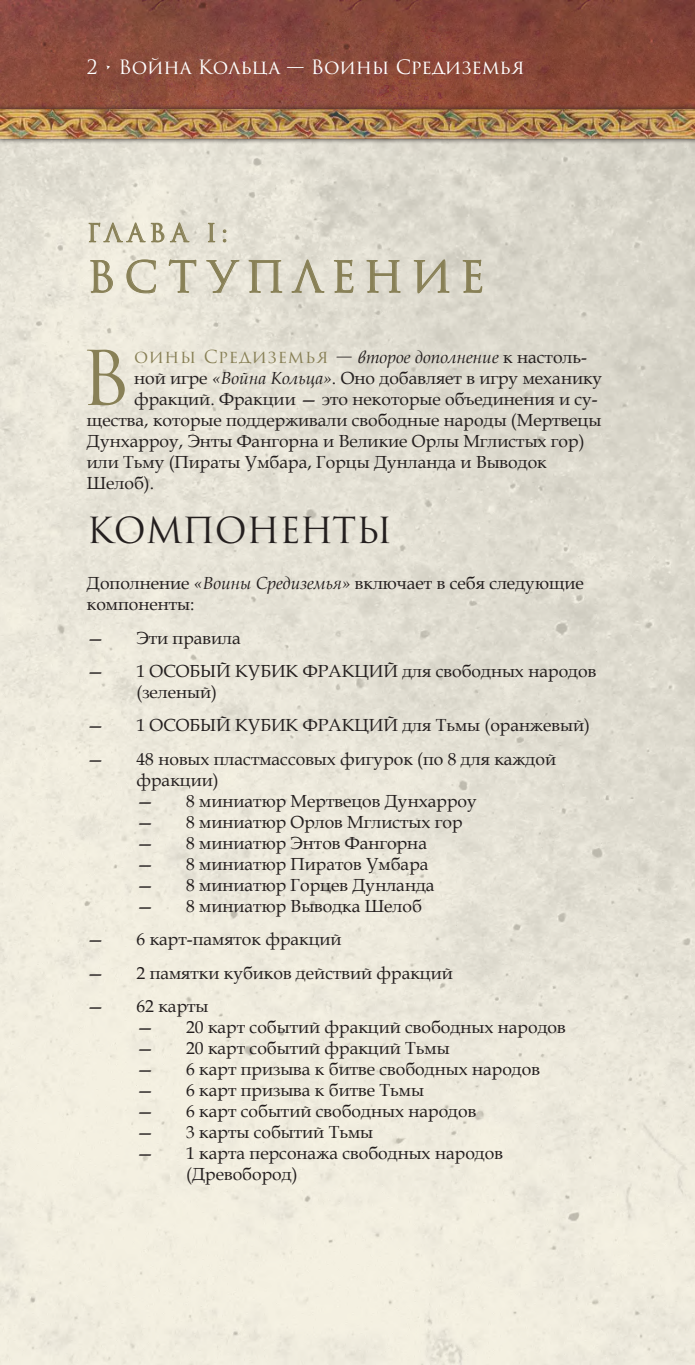
<style>
.page{position:relative;width:695px;height:1365px;background:#fff}
.page>*{position:absolute;margin:0;border:0;box-sizing:border-box;transform-origin:0 0}
.t1{font:73.33px "Trajan Pro 3";color:#888056}
.t2{font:42px "Trajan Pro 3";letter-spacing:.2em;color:#888056}
.t3{font:35px "Trajan Pro 3";letter-spacing:-.01em;color:#241f1f}
.t4{font:24.5px "Trajan Pro 3";letter-spacing:.2em;color:#888056}
.t5{font:19.25px "Trajan Pro 3";color:#fff}
.t6{font:17.5px/21px "Book Antiqua";color:#241f1f}
.t7{font:italic 17.5px "Book Antiqua";color:#241f1f}
.s1{font-family:"Trajan Pro 3";font-style:normal;color:#888056}
.s2{font-family:"Trajan Pro 3";font-style:normal}
.s3{font-style:normal}
.s4{font-style:italic}
</style>
<div class="page">
<img style="left:0;top:0;width:694px;height:1364px">
<svg style="left:0;top:104px;width:694px;height:40px;background:#9b7b6c"></svg>
<img style="left:0;top:110px;width:694px;height:29px">
<svg style="left:88px;top:211px;width:102px;height:32px;background:#ddd9c8"></svg>
<svg style="left:207px;top:222px;width:8px;height:21px"></svg>
<svg style="left:223px;top:229px;width:3px;height:4px"></svg>
<svg style="left:90px;top:258px;width:23px;height:35px"></svg>
<svg style="left:126px;top:259px;width:30px;height:35px"></svg>
<svg style="left:168px;top:259px;width:29px;height:34px"></svg>
<svg style="left:206px;top:260px;width:34px;height:33px"></svg>
<svg style="left:248px;top:260px;width:34px;height:33px"></svg>
<svg style="left:291px;top:259px;width:34px;height:34px"></svg>
<svg style="left:333px;top:259px;width:21px;height:34px"></svg>
<svg style="left:366px;top:260px;width:35px;height:33px"></svg>
<svg style="left:413px;top:259px;width:37px;height:35px"></svg>
<svg style="left:462px;top:259px;width:20px;height:34px"></svg>
<p class="t5" style="left:87px;top:54px;width:439px">2 • Война Кольца — Воины Средиземья</p>
<h3 class="t4" style="left:87px;top:216px;width:143px">ГЛАВА I:</h3>
<h2 class="t2" style="left:87px;top:248px;width:399px">ВСТУПЛЕНИЕ</h2>
<h1 class="t1" style="left:80px;top:328px;width:52px">В</h1>
<p class="t7" style="left:134px;top:344px;width:454px"><span class="s1">оины Средиземья</span> <span class="s2">—</span> второе дополнение <span class="s3">к настоль-</span></p>
<p class="t6" style="left:134px;top:367px;width:469px">ной игре <span class="s4">«Война Кольца»</span>. Оно добавляет в игру механику</p>
<p class="t6" style="left:134px;top:388px;width:465px">фракций. Фракции — это некоторые объединения и су-</p>
<p class="t6" style="left:87px;top:409px;width:516px">щества, которые поддерживали свободные народы (Мертвецы</p>
<p class="t6" style="left:87px;top:430px;width:499px">Дунхарроу, Энты Фангорна и Великие Орлы Мглистых гор)</p>
<p class="t6" style="left:87px;top:451px;width:461px">или Тьму (Пираты Умбара, Горцы Дунланда и Выводок</p>
<p class="t6" style="left:87px;top:472px;width:69px">Шелоб).</p>
<h3 class="t3" style="left:87px;top:506px;width:307px">КОМПОНЕНТЫ</h3>
<p class="t6" style="left:87px;top:572px;width:498px">Дополнение <span class="s4">«Воины Средиземья»</span> включает в себя следующие компоненты:</p>
<p class="t6" style="left:87px;top:626px;width:155px">— Эти правила</p>
<p class="t6" style="left:136px;top:660px;width:461px;text-indent:-50px">— 1 ОСОБЫЙ КУБИК ФРАКЦИЙ для свободных народов (зеленый)</p>
<p class="t6" style="left:87px;top:714px;width:504px">— 1 ОСОБЫЙ КУБИК ФРАКЦИЙ для Тьмы (оранжевый)</p>
<p class="t6" style="left:136px;top:748px;width:421px;text-indent:-50px">— 48 новых пластмассовых фигурок (по 8 для каждой фракции)</p>
<p class="t6" style="left:136px;top:790px;width:342px">— 8 миниатюр Мертвецов Дунхарроу</p>
<p class="t6" style="left:136px;top:811px;width:327px">— 8 миниатюр Орлов Мглистых гор</p>
<p class="t6" style="left:136px;top:832px;width:292px">— 8 миниатюр Энтов Фангорна</p>
<p class="t6" style="left:136px;top:853px;width:293px">— 8 миниатюр Пиратов Умбара</p>
<p class="t6" style="left:136px;top:874px;width:300px">— 8 миниатюр Горцев Дунланда</p>
<p class="t6" style="left:136px;top:895px;width:287px">— 8 миниатюр Выводка Шелоб</p>
<p class="t6" style="left:87px;top:928px;width:256px">— 6 карт-памяток фракций</p>
<p class="t6" style="left:87px;top:961px;width:367px">— 2 памятки кубиков действий фракций</p>
<p class="t6" style="left:87px;top:995px;width:123px">— 62 карты</p>
<p class="t6" style="left:136px;top:1016px;width:430px">— 20 карт событий фракций свободных народов</p>
<p class="t6" style="left:136px;top:1037px;width:314px">— 20 карт событий фракций Тьмы</p>
<p class="t6" style="left:136px;top:1058px;width:405px">— 6 карт призыва к битве свободных народов</p>
<p class="t6" style="left:136px;top:1079px;width:289px">— 6 карт призыва к битве Тьмы</p>
<p class="t6" style="left:136px;top:1100px;width:341px">— 6 карт событий свободных народов</p>
<p class="t6" style="left:136px;top:1121px;width:238px">— 3 карты событий Тьмы</p>
<p class="t6" style="left:186px;top:1142px;width:318px;text-indent:-50px">— 1 карта персонажа свободных народов (Древобород)</p>
</div>
